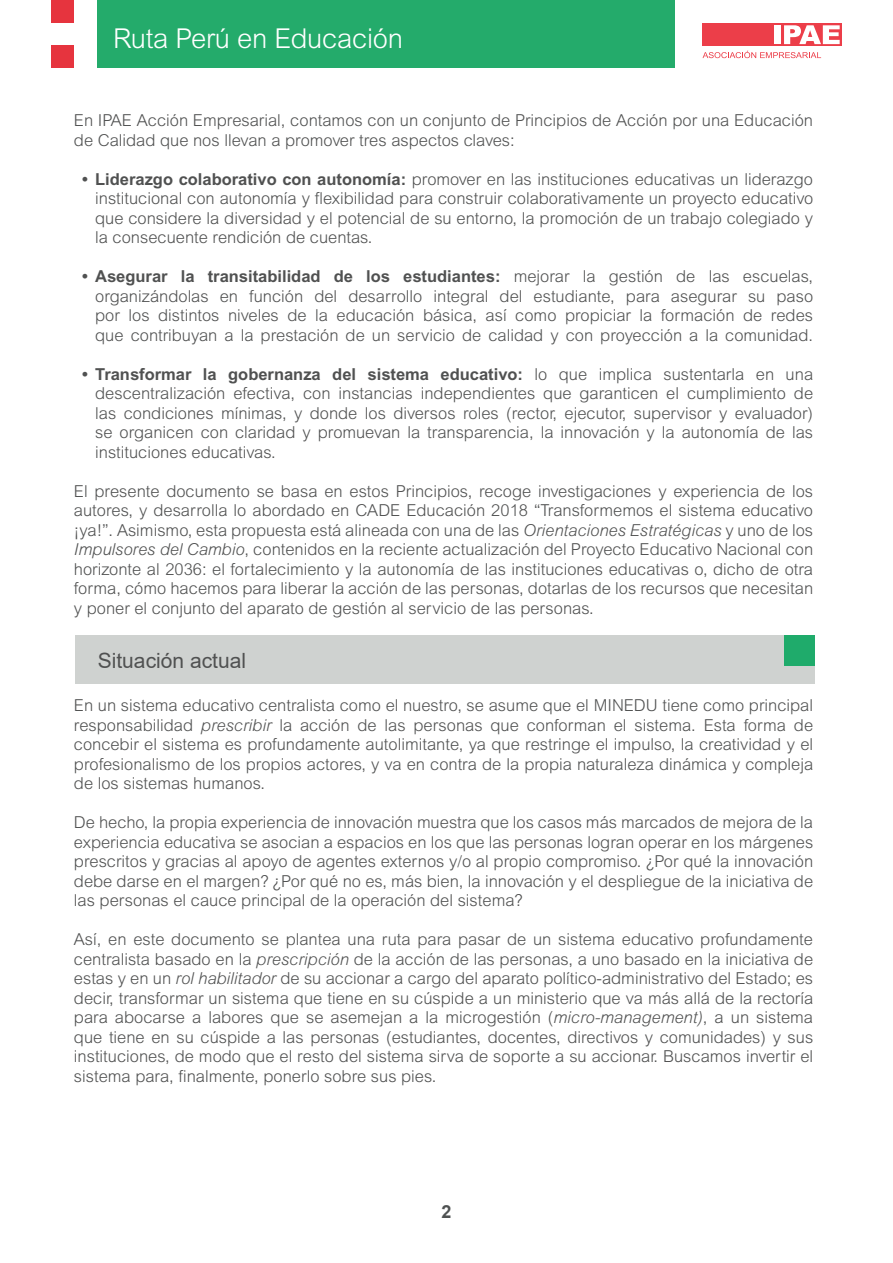
<style>
.page{position:relative;width:893px;height:1263px;background:#fff}
.page>*{position:absolute;margin:0;border:0;box-sizing:border-box;transform-origin:0 0}
.t1{font:300 27.45px "Arial MT Std";letter-spacing:-.01em;color:#fff}
.t2{font:21px "Arial";color:#505151}
.t3{font:700 18px "Arial";color:#4f5252}
.t4{font:300 16.5px/19.5px "Arial MT Std";color:#505151;text-align:justify}
.s1{font-weight:700}
.s2{font-style:italic}
</style>
<div class="page">
<div style="left:76px;top:635px;width:739px;height:49px;background:#cfd2d0"></div>
<div style="left:784px;top:635px;width:31px;height:30px;background:#1fab6b"></div>
<div style="left:97px;top:0;width:577px;height:68px;background:#24ab6b"></div>
<div style="left:51px;top:0;width:23px;height:23px;background:#e6343e"></div>
<div style="left:51px;top:46px;width:23px;height:22px;background:#e6343e"></div>
<div style="left:702px;top:23px;width:140px;height:23px;background:#ec3e49"></div>
<div style="left:774px;top:25px;width:6px;height:19px;background:#fff"></div>
<svg style="left:784px;top:25px;width:56px;height:19px"></svg>
<svg style="left:702px;top:51px;width:119px;height:7px"></svg>
<p class="t1" style="left:113px;top:22px;width:291px">Ruta Perú en Educación</p>
<p class="t4" style="left:74px;top:110px;width:741px">En IPAE Acción Empresarial, contamos con un conjunto de Principios de Acción por una Educación de Calidad que nos llevan a promover tres aspectos claves:</p>
<p class="t4" style="left:95px;top:169px;width:719px;text-indent:-13px"><span class="s1">• Liderazgo colaborativo con autonomía:</span> promover en las instituciones educativas un liderazgo institucional con autonomía y flexibilidad para construir colaborativamente un proyecto educativo que considere la diversidad y el potencial de su entorno, la promoción de un trabajo colegiado y la consecuente rendición de cuentas.</p>
<p class="t4" style="left:95px;top:266px;width:719px;text-indent:-13px"><span class="s1">• Asegurar la transitabilidad de los estudiantes:</span> mejorar la gestión de las escuelas, organizándolas en función del desarrollo integral del estudiante, para asegurar su paso por los distintos niveles de la educación básica, así como propiciar la formación de redes que contribuyan a la prestación de un servicio de calidad y con proyección a la comunidad.</p>
<p class="t4" style="left:95px;top:364px;width:719px;text-indent:-13px"><span class="s1">• Transformar la gobernanza del sistema educativo:</span> lo que implica sustentarla en una descentralización efectiva, con instancias independientes que garanticen el cumplimiento de las condiciones mínimas, y donde los diversos roles (rector, ejecutor, supervisor y evaluador) se organicen con claridad y promuevan la transparencia, la innovación y la autonomía de las instituciones educativas.</p>
<p class="t4" style="left:74px;top:481px;width:741px">El presente documento se basa en estos Principios, recoge investigaciones y experiencia de los autores, y desarrolla lo abordado en CADE Educación 2018 “Transformemos el sistema educativo ¡ya!”. Asimismo, esta propuesta está alineada con una de las <span class="s2">Orientaciones Estratégicas</span> y uno de los <span class="s2">Impulsores del Cambio</span>, contenidos en la reciente actualización del Proyecto Educativo Nacional con horizonte al 2036: el fortalecimiento y la autonomía de las instituciones educativas o, dicho de otra forma, cómo hacemos para liberar la acción de las personas, dotarlas de los recursos que necesitan y poner el conjunto del aparato de gestión al servicio de las personas.</p>
<p class="t2" style="left:98px;top:646px;width:150px">Situación actual</p>
<p class="t4" style="left:74px;top:695px;width:741px">En un sistema educativo centralista como el nuestro, se asume que el MINEDU tiene como principal responsabilidad <span class="s2">prescribir</span> la acción de las personas que conforman el sistema. Esta forma de concebir el sistema es profundamente autolimitante, ya que restringe el impulso, la creatividad y el profesionalismo de los propios actores, y va en contra de la propia naturaleza dinámica y compleja de los sistemas humanos.</p>
<p class="t4" style="left:74px;top:812px;width:741px">De hecho, la propia experiencia de innovación muestra que los casos más marcados de mejora de la experiencia educativa se asocian a espacios en los que las personas logran operar en los márgenes prescritos y gracias al apoyo de agentes externos y/o al propio compromiso. ¿Por qué la innovación debe darse en el margen? ¿Por qué no es, más bien, la innovación y el despliegue de la iniciativa de las personas el cauce principal de la operación del sistema?</p>
<p class="t4" style="left:74px;top:929px;width:741px">Así, en este documento se plantea una ruta para pasar de un sistema educativo profundamente centralista basado en la <span class="s2">prescripción</span> de la acción de las personas, a uno basado en la iniciativa de estas y en un <span class="s2">rol habilitador</span> de su accionar a cargo del aparato político-administrativo del Estado; es decir, transformar un sistema que tiene en su cúspide a un ministerio que va más allá de la rectoría para abocarse a labores que se asemejan a la microgestión (<span class="s2">micro-management)</span>, a un sistema que tiene en su cúspide a las personas (estudiantes, docentes, directivos y comunidades) y sus instituciones, de modo que el resto del sistema sirva de soporte a su accionar. Buscamos invertir el sistema para, finalmente, ponerlo sobre sus pies.</p>
<p class="t3" style="left:441px;top:1198px;width:12px">2</p>
</div>
